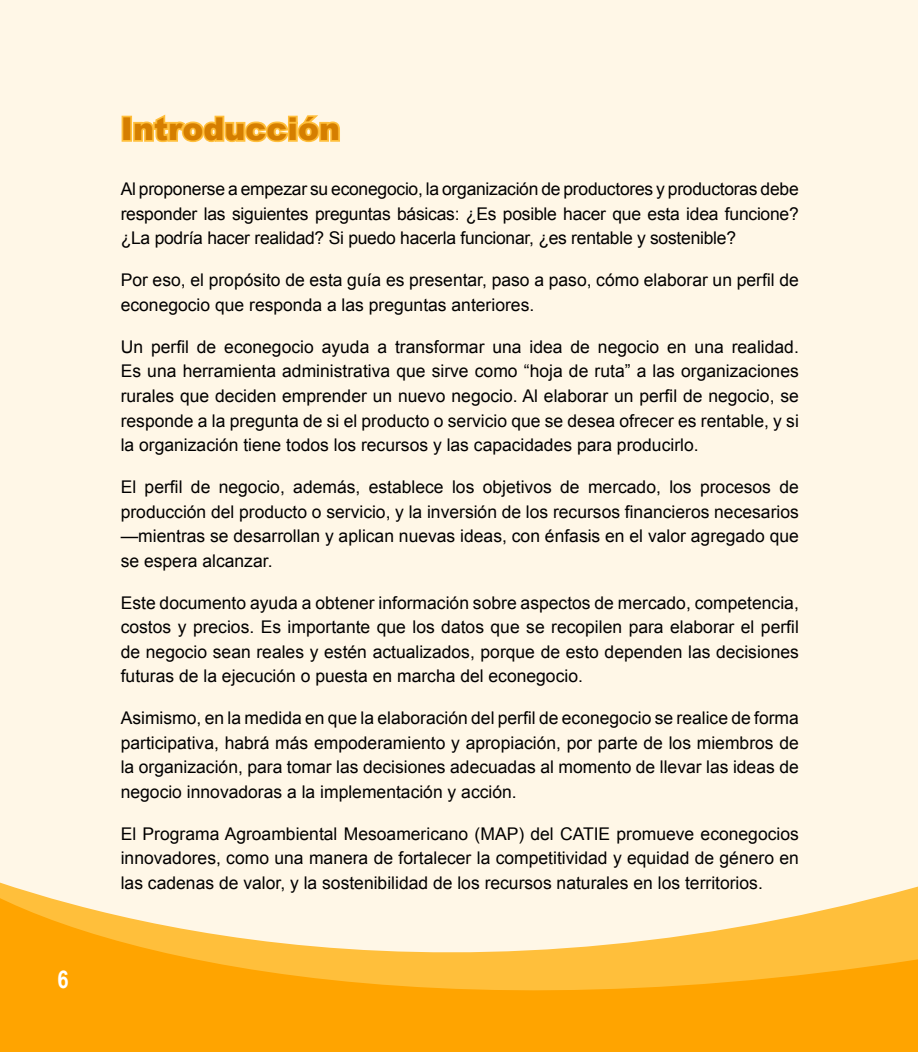
<style>
.page{position:relative;width:918px;height:1052px;background:#fff7e7}
.page>*{position:absolute;margin:0;border:0;box-sizing:border-box;transform-origin:0 0}
.t1{font:900 31.5px "Arial";color:#d57e00}
.t2{font:700 24.5px "Arial Narrow";color:#fff}
.t3{font:17.5px/24.5px "Arial";color:#000;text-align:justify}
</style>
<div class="page">
<svg style="left:0;top:882px;width:918px;height:170px"></svg>
<div style="left:122px;top:116px;width:10px;height:26px;border:4px solid #ffbf3b"></div>
<svg style="left:131px;top:114px;width:209px;height:29px"></svg>
<h2 class="t2" style="left:57px;top:961px;width:13px">6</h2>
<h1 class="t1" style="left:121px;top:111px;width:221px">Introducción</h1>
<p class="t3" style="left:121px;top:177px;width:679px">Al proponerse a empezar su econegocio, la organización de productores y productoras debe responder las siguientes preguntas básicas: ¿Es posible hacer que esta idea funcione? ¿La podría hacer realidad? Si puedo hacerla funcionar, ¿es rentable y sostenible?</p>
<p class="t3" style="left:121px;top:268px;width:679px">Por eso, el propósito de esta guía es presentar, paso a paso, cómo elaborar un perfil de econegocio que responda a las preguntas anteriores.</p>
<p class="t3" style="left:121px;top:334px;width:679px">Un perfil de econegocio ayuda a transformar una idea de negocio en una realidad.<br>Es una herramienta administrativa que sirve como “hoja de ruta” a las organizaciones rurales que deciden emprender un nuevo negocio. Al elaborar un perfil de negocio, se responde a la pregunta de si el producto o servicio que se desea ofrecer es rentable, y si la organización tiene todos los recursos y las capacidades para producirlo.</p>
<p class="t3" style="left:121px;top:474px;width:679px">El perfil de negocio, además, establece los objetivos de mercado, los procesos de producción del producto o servicio, y la inversión de los recursos financieros necesarios —mientras se desarrollan y aplican nuevas ideas, con énfasis en el valor agregado que se espera alcanzar.</p>
<p class="t3" style="left:121px;top:590px;width:679px">Este documento ayuda a obtener información sobre aspectos de mercado, competencia, costos y precios. Es importante que los datos que se recopilen para elaborar el perfil de negocio sean reales y estén actualizados, porque de esto dependen las decisiones futuras de la ejecución o puesta en marcha del econegocio.</p>
<p class="t3" style="left:121px;top:705px;width:679px">Asimismo, en la medida en que la elaboración del perfil de econegocio se realice de forma participativa, habrá más empoderamiento y apropiación, por parte de los miembros de la organización, para tomar las decisiones adecuadas al momento de llevar las ideas de negocio innovadoras a la implementación y acción.</p>
<p class="t3" style="left:121px;top:821px;width:679px">El Programa Agroambiental Mesoamericano (MAP) del CATIE promueve econegocios innovadores, como una manera de fortalecer la competitividad y equidad de género en las cadenas de valor, y la sostenibilidad de los recursos naturales en los territorios.</p>
</div>
